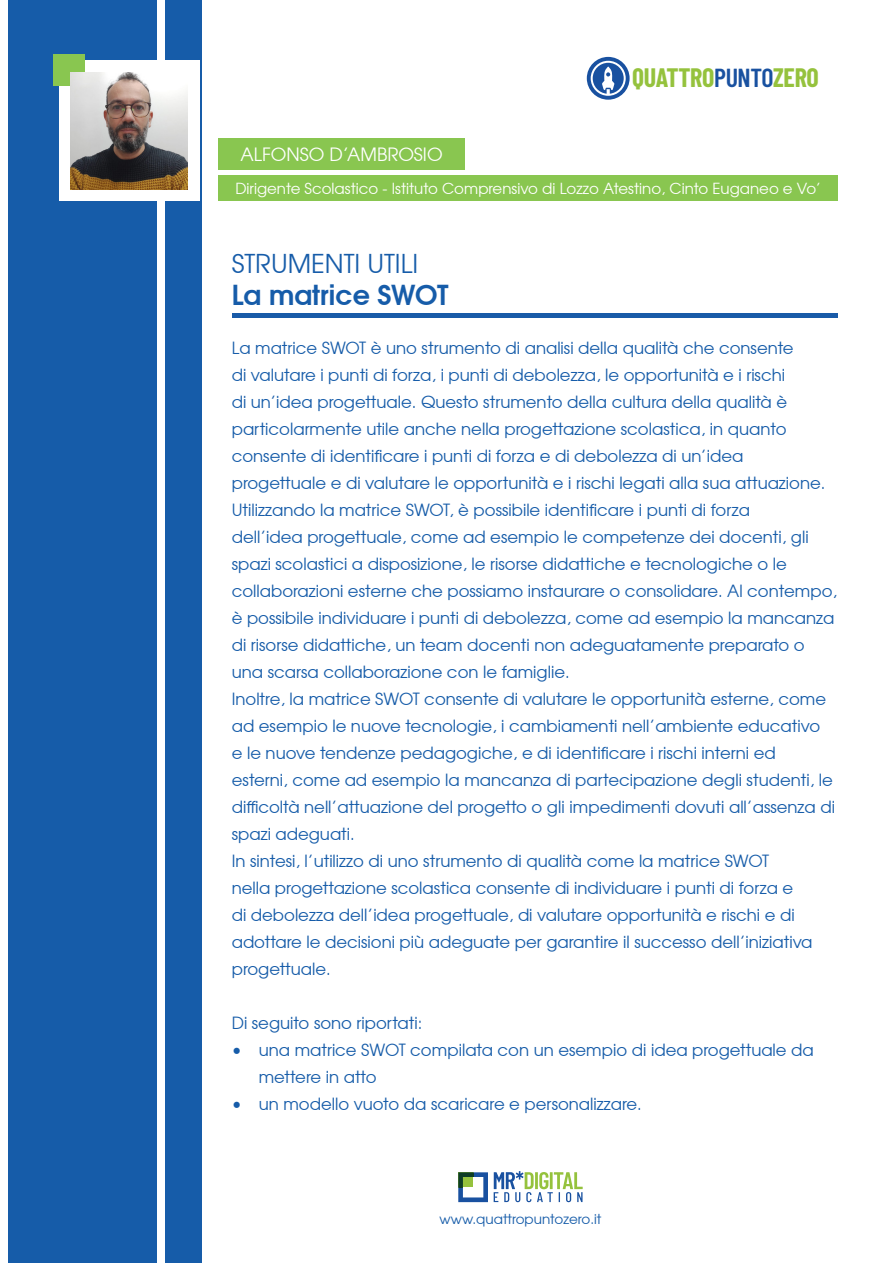
<style>
.page{position:relative;width:893px;height:1263px;background:#fff}
.page>*{position:absolute;margin:0;border:0;box-sizing:border-box;transform-origin:0 0}
.t1{font:700 27px "Te X Gyre Adventor";color:#165ca9}
.t2{font:700 25.95px "Barlow Condensed";letter-spacing:-.01em;color:#95c23d}
.t3{font:25.5px "Te X Gyre Adventor";color:#165ca9}
.t4{font:18px "Te X Gyre Adventor";color:#fff}
.t5{font:16.5px/27px "Te X Gyre Adventor";color:#165ca9}
.t6{font:15px "Te X Gyre Adventor";color:#fff}
.t7{font:13.5px "Te X Gyre Adventor";color:#165ca9}
.s1{font-weight:600;color:#1951a0}
</style>
<div class="page">
<div style="left:9px;top:0;width:148px;height:1262px;background:#165ca9"></div>
<div style="left:166px;top:0;width:36px;height:1262px;background:#165ca9"></div>
<svg style="left:587px;top:57px;width:43px;height:43px"></svg>
<div style="left:218px;top:138px;width:247px;height:31px;background:#89c650"></div>
<div style="left:218px;top:175px;width:620px;height:26px;background:#89c650"></div>
<div style="left:232px;top:313px;width:606px;height:5px;background:#195ba8"></div>
<div style="left:59px;top:60px;width:141px;height:141px;background:#fff"></div>
<div style="left:54px;top:55px;width:31px;height:31px;background:#89c650"></div>
<img style="left:71px;top:73px;width:116px;height:117px">
<svg style="left:494px;top:1171px;width:89px;height:31px"></svg>
<svg style="left:458px;top:1172px;width:30px;height:30px"></svg>
<p class="t2" style="left:632px;top:59px;width:188px">QUATTRO<span class="s1">PUNTO</span>ZERO</p>
<p class="t4" style="left:240px;top:144px;width:204px">ALFONSO D’AMBROSIO</p>
<p class="t6" style="left:235px;top:180px;width:587px">Dirigente Scolastico - Istituto Comprensivo di Lozzo Atestino, Cinto Euganeo e Vo’</p>
<p class="t3" style="left:232px;top:248px;width:188px">STRUMENTI UTILI</p>
<p class="t1" style="left:232px;top:278px;width:218px">La matrice SWOT</p>
<p class="t5" style="left:232px;top:334px;width:595px">La matrice SWOT è uno strumento di analisi della qualità che consente<br>di valutare i punti di forza, i punti di debolezza, le opportunità e i rischi<br>di un’idea progettuale. Questo strumento della cultura della qualità è particolarmente utile anche nella progettazione scolastica, in quanto consente di identificare i punti di forza e di debolezza di un’idea progettuale e di valutare le opportunità e i rischi legati alla sua attuazione.</p>
<p class="t5" style="left:232px;top:496px;width:607px">Utilizzando la matrice SWOT, è possibile identificare i punti di forza<br>dell’idea progettuale, come ad esempio le competenze dei docenti, gli spazi scolastici a disposizione, le risorse didattiche e tecnologiche o le collaborazioni esterne che possiamo instaurare o consolidare. Al contempo, è possibile individuare i punti di debolezza, come ad esempio la mancanza di risorse didattiche, un team docenti non adeguatamente preparato o una scarsa collaborazione con le famiglie.</p>
<p class="t5" style="left:232px;top:685px;width:605px">Inoltre, la matrice SWOT consente di valutare le opportunità esterne, come ad esempio le nuove tecnologie, i cambiamenti nell’ambiente educativo<br>e le nuove tendenze pedagogiche, e di identificare i rischi interni ed esterni, come ad esempio la mancanza di partecipazione degli studenti, le difficoltà nell’attuazione del progetto o gli impedimenti dovuti all’assenza di spazi adeguati.</p>
<p class="t5" style="left:232px;top:847px;width:582px">In sintesi, l’utilizzo di uno strumento di qualità come la matrice SWOT<br>nella progettazione scolastica consente di individuare i punti di forza e<br>di debolezza dell’idea progettuale, di valutare opportunità e rischi e di adottare le decisioni più adeguate per garantire il successo dell’iniziativa progettuale.</p>
<p class="t5" style="left:232px;top:1009px;width:192px">Di seguito sono riportati:</p>
<p class="t5" style="left:259px;top:1036px;width:557px;text-indent:-27px">• una matrice SWOT compilata con un esempio di idea progettuale da mettere in atto</p>
<p class="t5" style="left:232px;top:1090px;width:412px">• un modello vuoto da scaricare e personalizzare.</p>
<p class="t7" style="left:440px;top:1211px;width:163px">www.quattropuntozero.it</p>
</div>
